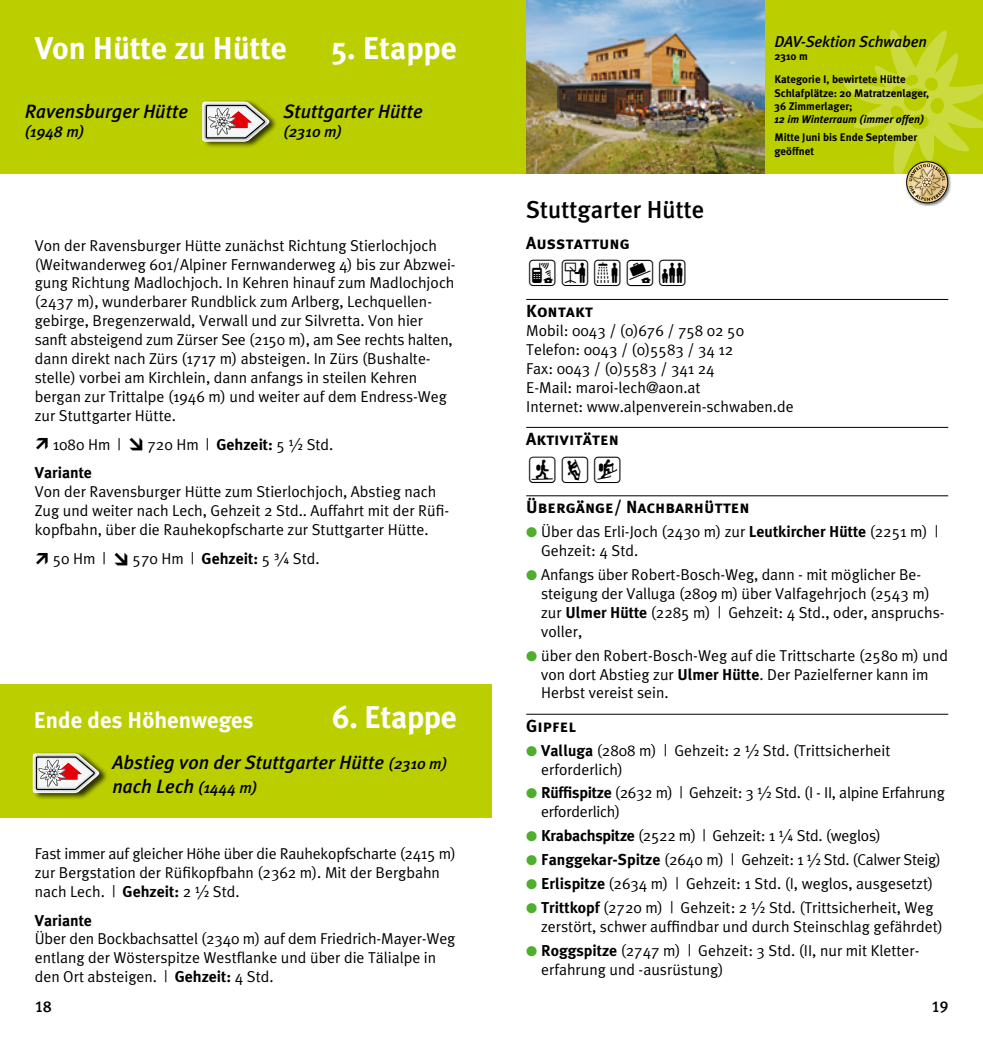
<style>
.page{position:relative;width:983px;height:1042px;background:#fff}
.page>*{position:absolute;margin:0;border:0;box-sizing:border-box;transform-origin:0 0}
.t1{font:700 31.5px "Meta Plus";color:#fff}
.t2{font:500 24.5px "Meta Plus";color:#000}
.t3{font:700 22.75px "Meta Plus";color:#fff}
.t4{font:italic 500 19.25px/23.1px "Meta Plus";color:#000}
.t5{font:17.5px "Meta Plus Bold Caps";color:#000}
.t6{font:15.75px/18.9px "Meta Plus Normal";color:#000}
.t7{font:15.75px "Meta Plus Normal";letter-spacing:-.02em;color:#000}
.t8{font:italic 500 15.75px "Meta Plus";letter-spacing:-.01em;color:#000}
.t9{font:700 15.75px "Meta Plus";color:#000}
.t10{font:15.75px "Meta Plus Medium Caps";color:#000}
.t11{font:700 11.03px/13.3px "Meta Plus";color:#000}
.t12{font:italic 700 11.03px "Meta Plus";color:#000}
.s1{font-family:"Meta Plus";font-weight:700}
.s2{font-family:"Meta OT Norm"}
.s3{font-size:15.75px}
.s4{color:#50ae2f}
</style>
<div class="page">
<div style="left:491px;top:0;width:491px;height:174px;background:#bbcf00"></div>
<div style="left:0;top:0;width:491px;height:174px;background:#bbcf00"></div>
<img style="left:526px;top:0;width:238px;height:174px">
<div style="left:203px;top:100px;width:74px;height:49px;background:#000;opacity:.75"></div>
<div style="left:0;top:684px;width:491px;height:134px;background:#bbcf00"></div>
<hr style="left:526px;top:299px;width:421px;height:1px;background:#000">
<hr style="left:526px;top:427px;width:421px;height:1px;background:#000">
<hr style="left:526px;top:495px;width:421px;height:1px;background:#000">
<hr style="left:526px;top:714px;width:421px;height:1px;background:#000">
<div style="left:905px;top:160px;width:46px;height:46px;background:#000;opacity:.5"></div>
<svg style="left:844px;top:30px;width:138px;height:173px"></svg>
<svg style="left:202px;top:102px;width:67px;height:40px"></svg>
<div style="left:34px;top:752px;width:74px;height:48px;background:#000;opacity:.75"></div>
<svg style="left:33px;top:753px;width:66px;height:40px"></svg>
<h1 class="t1" style="left:35px;top:30px;width:253px">Von Hütte zu Hütte</h1>
<h1 class="t1" style="left:331px;top:30px;width:127px">5. Etappe</h1>
<p class="t4" style="left:25px;top:99px;width:165px">Ravensburger Hütte</p>
<p class="t8" style="left:25px;top:122px;width:61px">(1948 m)</p>
<p class="t4" style="left:283px;top:99px;width:141px">Stuttgarter Hütte</p>
<p class="t8" style="left:283px;top:122px;width:60px">(2310 m)</p>
<p class="t6" style="left:35px;top:235px;width:422px">Von der Ravensburger Hütte zunächst Richtung Stierlochjoch (Weitwanderweg 601/Alpiner Fernwanderweg 4) bis zur Abzwei&shy;gung Richtung Madlochjoch. In Kehren hinauf zum Madlochjoch (2437 m), wunderbarer Rundblick zum Arlberg, Lechquellen&shy;gebirge, Bregenzerwald, Verwall und zur Silvretta. Von hier sanft absteigend zum Zürser See (2150 m), am See rechts halten, dann direkt nach Zürs (1717 m) absteigen. In Zürs (Bushalte&shy;stelle) vorbei am Kirchlein, dann anfangs in steilen Kehren bergan zur Trittalpe (1946 m) und weiter auf dem Endress-Weg zur Stuttgarter Hütte.</p>
<p class="t6" style="left:53px;top:434px;width:282px">1080 Hm | → 720 Hm | <span class="s1">Gehzeit:</span> 5 <span class="s2">½</span> Std.</p>
<p class="t9" style="left:35px;top:464px;width:59px">Variante</p>
<p class="t6" style="left:35px;top:482px;width:416px">Von der Ravensburger Hütte zum Stierlochjoch, Abstieg nach<br>Zug und weiter nach Lech, Gehzeit 2 Std.. Auffahrt mit der Rüfi&shy;kopfbahn, über die Rauhekopfscharte zur Stuttgarter Hütte.</p>
<p class="t6" style="left:53px;top:549px;width:268px">50 Hm | → 570 Hm | <span class="s1">Gehzeit:</span> 5 <span class="s2">¾</span> Std.</p>
<h3 class="t3" style="left:34px;top:707px;width:221px">Ende des Höhenweges</h3>
<h1 class="t1" style="left:332px;top:699px;width:126px">6. Etappe</h1>
<p class="t4" style="left:112px;top:751px;width:336px">Abstieg von der Stuttgarter Hütte <span class="s3">(2310 m) </span>nach Lech <span class="s3">(1444 m)</span></p>
<p class="t6" style="left:35px;top:844px;width:422px">Fast immer auf gleicher Höhe über die Rauhekopfscharte (2415 m) zur Bergstation der Rüfikopfbahn (2362 m). Mit der Bergbahn nach Lech. | <span class="s1">Gehzeit:</span> 2 <span class="s2">½</span> Std.</p>
<p class="t9" style="left:35px;top:911px;width:59px">Variante</p>
<p class="t6" style="left:35px;top:929px;width:422px">Über den Bockbachsattel (2340 m) auf dem Friedrich-Mayer-Weg entlang der Wösterspitze Westflanke und über die Tälialpe in den Ort absteigen. | <span class="s1">Gehzeit:</span> 4 Std.</p>
<h2 class="t2" style="left:526px;top:195px;width:180px">Stuttgarter Hütte</h2>
<p class="t5" style="left:526px;top:232px;width:105px">Ausstattung</p>
<p class="t8" style="left:774px;top:32px;width:154px">DAV-Sektion Schwaben</p>
<p class="t11" style="left:774px;top:45px;width:133px;line-height:23.1px">2310 m<br>Kategorie I, bewirtete Hütte</p>
<p class="t11" style="left:774px;top:86px;width:156px">Schlafplätze: 20 Matratzenlager,<br>36 Zimmerlager;</p>
<p class="t12" style="left:774px;top:113px;width:151px">12 im Winterraum (immer offen)</p>
<p class="t11" style="left:774px;top:131px;width:144px">Mitte Juni bis Ende September geöffnet</p>
<p class="t5" style="left:526px;top:301px;width:68px">Kontakt</p>
<p class="t6" style="left:526px;top:321px;width:269px">Mobil: 0043 / (0)676 / 758 02 50<br>Telefon: 0043 / (0)5583 / 34 12<br>Fax: 0043 / (0)5583 / 341 24<br>E-Mail: maroi-lech@aon.at<br>Internet: www.alpenverein-schwaben.de</p>
<p class="t5" style="left:526px;top:429px;width:94px">Aktivitäten</p>
<p class="t5" style="left:526px;top:497px;width:225px">Übergänge/ Nachbarhütten</p>
<p class="t6" style="left:541px;top:522px;width:398px;text-indent:-15px"><span class="s4">●</span> Über das Erli-Joch (2430 m) zur <span class="s1">Leutkircher Hütte</span> (2251 m) |<br>Gehzeit: 4 Std.</p>
<p class="t6" style="left:541px;top:565px;width:405px;text-indent:-15px"><span class="s4">●</span> Anfangs über Robert-Bosch-Weg, dann - mit möglicher Be&shy;steigung der Valluga (2809 m) über Valfagehrjoch (2543 m) zur <span class="s1">Ulmer Hütte</span> (2285 m) | Gehzeit: 4 Std., oder, anspruchs&shy;voller,</p>
<p class="t6" style="left:541px;top:645px;width:408px;text-indent:-15px"><span class="s4">●</span> über den Robert-Bosch-Weg auf die Trittscharte (2580 m) und von dort Abstieg zur <span class="s1">Ulmer Hütte</span>. Der Pazielferner kann im<br>Herbst vereist sein.</p>
<p class="t5" style="left:526px;top:715px;width:51px">Gipfel</p>
<p class="t6" style="left:541px;top:740px;width:351px;text-indent:-15px"><span class="s4">●</span> <span class="s1">Valluga</span> (2808 m) | Gehzeit: 2 <span class="s2">½</span> Std. (Trittsicherheit erforderlich)</p>
<p class="t6" style="left:541px;top:783px;width:405px;text-indent:-15px"><span class="s4">●</span> <span class="s1">Rüffispitze</span> (2632 m) | Gehzeit: 3 <span class="s2">½</span> Std. (I - II, alpine Erfahrung erforderlich)</p>
<p class="t6" style="left:526px;top:826px;width:356px"><span class="s4">●</span> <span class="s1">Krabachspitze</span> (2522 m) | Gehzeit: 1 <span class="s2">¼</span> Std. (weglos)</p>
<p class="t7" style="left:526px;top:850px;width:416px"><span class="s4">●</span> <span class="s1">Fanggekar-Spitze</span> (2640 m) | Gehzeit: 1 <span class="s2">½</span> Std. (Calwer Steig)</p>
<p class="t6" style="left:526px;top:874px;width:408px"><span class="s4">●</span> <span class="s1">Erlispitze</span> (2634 m) | Gehzeit: 1 Std. (I, weglos, ausgesetzt)</p>
<p class="t6" style="left:541px;top:898px;width:403px;text-indent:-15px"><span class="s4">●</span> <span class="s1">Trittkopf</span> (2720 m) | Gehzeit: 2 <span class="s2">½</span> Std. (Trittsicherheit, Weg zerstört, schwer auffindbar und durch Steinschlag gefährdet)</p>
<p class="t6" style="left:541px;top:940px;width:380px;text-indent:-15px"><span class="s4">●</span> <span class="s1">Roggspitze</span> (2747 m) | Gehzeit: 3 Std. (II, nur mit Kletter&shy;erfahrung und -ausrüstung)</p>
<p class="t10" style="left:35px;top:997px;width:18px">18</p>
<p class="t10" style="left:931px;top:997px;width:18px">19</p>
</div>
